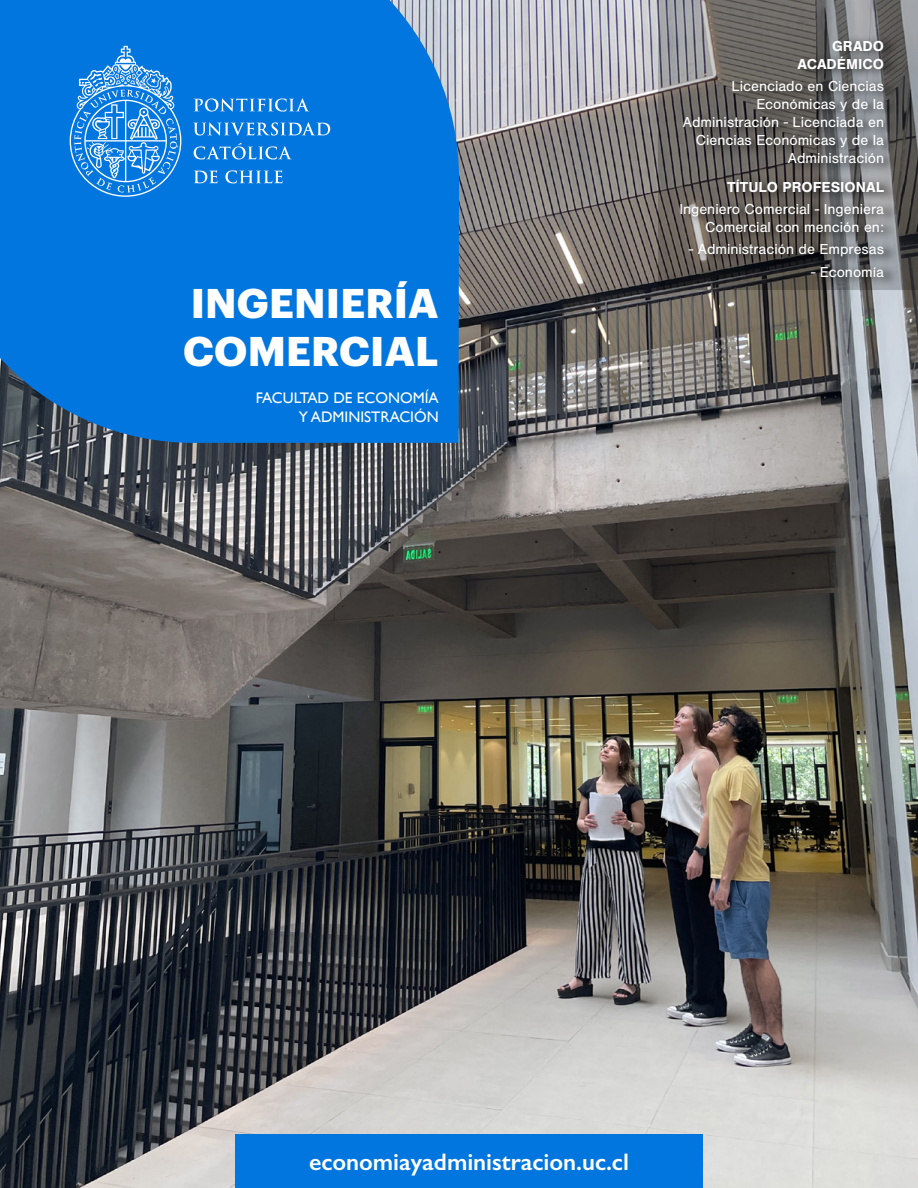
<style>
.page{position:relative;width:918px;height:1188px;background:#fff}
.page>*{position:absolute;margin:0;border:0;box-sizing:border-box;transform-origin:0 0}
.t1{font:700 40.65px/48.8px "Graphik";letter-spacing:.005em;color:#fff}
.t2{font:600 24px "Gill Sans";color:#fff}
.t3{font:15.3px/18.5px "Gill Sans";color:#fff;text-align:right}
.t4{font:15px/18px "Nimbus San";color:#fff;text-align:right}
.t5{font:700 15px/18px "Nimbus San";color:#fff;text-align:right}
</style>
<div class="page">
<img style="left:0;top:0;width:918px;height:1188px">
<svg style="left:658px;top:0;width:260px;height:290px;background:#6c6a6a"></svg>
<div style="left:0;top:0;width:459px;height:443px;background:#0176de"></div>
<div style="left:235px;top:1134px;width:468px;height:54px;background:#0176de"></div>
<svg style="left:194px;top:98px;width:115px;height:14px;background:#4198e6"></svg>
<svg style="left:193px;top:122px;width:137px;height:14px;background:#449ae6"></svg>
<svg style="left:194px;top:143px;width:98px;height:16px;background:#3491e4"></svg>
<svg style="left:194px;top:170px;width:24px;height:13px"></svg>
<svg style="left:225px;top:170px;width:58px;height:13px"></svg>
<svg style="left:70px;top:46px;width:112px;height:151px;background:#3793e4"></svg>
<div style="left:680px;top:35px;width:219px;height:253px;background:#000;opacity:.75"></div>
<h1 class="t1" style="left:183px;top:275px;width:257px">INGENIERÍA<br>COMERCIAL</h1>
<p class="t3" style="left:256px;top:389px;width:184px">FACULTAD DE ECONOMÍA<br>Y ADMINISTRACIÓN</p>
<p class="t5" style="left:798px;top:37px;width:88px">GRADO<br>ACADÉMICO</p>
<p class="t4" style="left:683px;top:77px;width:203px">Licenciado en Ciencias<br>Económicas y de la<br>Administración - Licenciada en<br>Ciencias Económicas y de la<br>Administración</p>
<p class="t5" style="left:727px;top:178px;width:159px">TÍTULO PROFESIONAL</p>
<p class="t4" style="left:679px;top:200px;width:206px">Ingeniero Comercial - Ingeniera<br>Comercial con mención en:</p>
<p class="t4" style="left:689px;top:241px;width:197px">- Administración de Empresas</p>
<p class="t4" style="left:811px;top:263px;width:75px">- Economía</p>
<h2 class="t2" style="left:309px;top:1147px;width:321px">economiayadministracion.uc.cl</h2>
</div>
